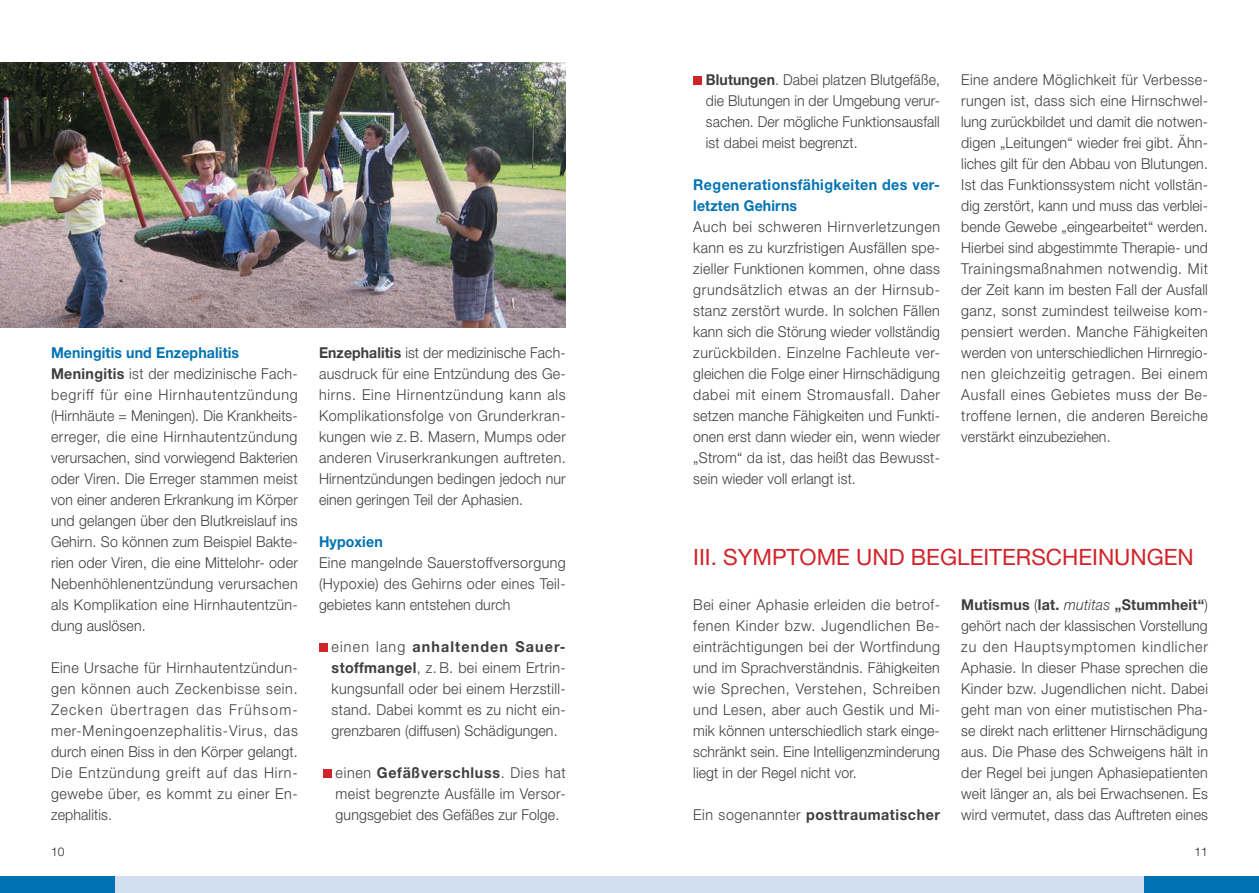
<style>
.page{position:relative;width:1259px;height:893px;background:#fff}
.page>*{position:absolute;margin:0;border:0;box-sizing:border-box;transform-origin:0 0}
.t1{font:22.5px "Helvetica Neue";color:#d1232a}
.t2{font:300 15px/21px "Helvetica Neue";letter-spacing:.01em;color:#3e3e3f;text-align:justify;scale:.95 1}
.t3{font:300 15px/21px "Helvetica Neue";letter-spacing:.01em;color:#3e3e3f;text-align:justify;scale:.94 1}
.t4{font:300 15px/21px "Helvetica Neue";letter-spacing:.01em;color:#3e3e3f;text-align:justify;scale:.93 1}
.t5{font:700 15px/21px "Helvetica Neue";letter-spacing:.03em;color:#0072b4;scale:.95 1}
.t6{font:700 15px "Helvetica Neue";letter-spacing:.04em;color:#3e3e3f;scale:.95 1}
.t7{font:700 15px "Helvetica Neue";letter-spacing:.03em;color:#0072b4;scale:.94 1}
.t8{font:300 12px "Helvetica Neue";color:#231f20}
.s1{font-weight:700;color:#0072b4}
.s2{font-weight:700}
.s3{font-weight:300}
.s4{font-style:italic}
</style>
<div class="page">
<div style="left:319px;top:643px;width:8px;height:9px;background:#d1232a"></div>
<div style="left:323px;top:769px;width:8px;height:9px;background:#d1232a"></div>
<div style="left:693px;top:76px;width:9px;height:9px;background:#d1232a"></div>
<img style="left:0;top:63px;width:566px;height:264px">
<div style="left:0;top:876px;width:1259px;height:17px;background:#d1dff0"></div>
<div style="left:1144px;top:876px;width:115px;height:17px;background:#0072b4"></div>
<div style="left:0;top:876px;width:115px;height:17px;background:#0072b4"></div>
<p class="t2" style="left:51px;top:342px;width:261px;text-align:left"><span class="s1">Meningitis und Enzephalitis </span><span class="s2">Meningitis</span> ist der medizinische Fach&shy;begriff für eine Hirnhautentzündung (Hirnhäute = Meningen). Die Krankheits&shy;erreger, die eine Hirnhautentzündung verursachen, sind vorwiegend Bakterien oder Viren. Die Erreger stammen meist von einer anderen Erkrankung im Körper und gelangen über den Blutkreislauf ins Gehirn. So können zum Beispiel Bakte&shy;rien oder Viren, die eine Mittelohr- oder Nebenhöhlenentzündung verursachen als Komplikation eine Hirnhautentzün&shy;dung auslösen.</p>
<p class="t2" style="left:51px;top:657px;width:261px">Eine Ursache für Hirnhautentzündun&shy;gen können auch Zeckenbisse sein.<br>Zecken übertragen das Frühsom&shy;mer-Meningoenzephalitis-Virus, das durch einen Biss in den Körper gelangt.<br>Die Entzündung greift auf das Hirn&shy;gewebe über, es kommt zu einer En&shy;zephalitis.</p>
<p class="t3" style="left:319px;top:342px;width:264px"><span class="s2">Enzephalitis</span> ist der medizinische Fach&shy;ausdruck für eine Entzündung des Ge&shy;hirns. Eine Hirnentzündung kann als Komplikationsfolge von Grunderkran&shy;kungen wie z. B . Masern, Mumps oder anderen Viruserkrankungen auftreten.<br>Hirnentzündungen bedingen jedoch nur einen geringen Teil der Aphasien.</p>
<p class="t7" style="left:319px;top:532px;width:69px">Hypoxien</p>
<p class="t2" style="left:319px;top:552px;width:261px">Eine mangelnde Sauerstoffversorgung (Hypoxie) des Gehirns oder eines Teil&shy;gebietes kann entstehen durch</p>
<p class="t2" style="left:332px;top:636px;width:248px">einen lang <span class="s2">anhaltenden Sauer&shy;stoffmangel</span>, z. B . bei einem Ertrin&shy;kungsunfall oder bei einem Herzstill&shy;stand. Dabei kommt es zu nicht ein&shy;grenzbaren (diffusen) Schädigungen.</p>
<p class="t2" style="left:336px;top:762px;width:244px">einen <span class="s2">Gefäßverschluss</span>. Dies hat meist begrenzte Ausfälle im Versor&shy;gungsgebiet des Gefäßes zur Folge.</p>
<p class="t4" style="left:706px;top:69px;width:253px"><span class="s2">Blutungen</span>. Dabei platzen Blutgefäße, die Blutungen in der Umgebung verur&shy;sachen. Der mögliche Funktionsausfall ist dabei meist begrenzt.</p>
<p class="t5" style="left:693px;top:174px;width:261px">Regenerationsfähigkeiten des ver&shy;letzten Gehirns</p>
<p class="t2" style="left:693px;top:216px;width:261px">Auch bei schweren Hirnverletzungen kann es zu kurzfristigen Ausfällen spe&shy;zieller Funktionen kommen, ohne dass grundsätzlich etwas an der Hirnsub&shy;stanz zerstört wurde. In solchen Fällen kann sich die Störung wieder vollständig zurückbilden. Einzelne Fachleute ver&shy;gleichen die Folge einer Hirnschädigung dabei mit einem Stromausfall. Daher setzen manche Fähigkeiten und Funkti&shy;onen erst dann wieder ein, wenn wieder „Strom“ da ist, das heißt das Bewusst&shy;sein wieder voll erlangt ist.</p>
<p class="t2" style="left:961px;top:69px;width:261px">Eine andere Möglichkeit für Verbesse&shy;rungen ist, dass sich eine Hirnschwel&shy;lung zurückbildet und damit die notwen&shy;digen „Leitungen“ wieder frei gibt. Ähn&shy;liches gilt für den Abbau von Blutungen.<br>Ist das Funktionssystem nicht vollstän&shy;dig zerstört, kann und muss das verblei&shy;bende Gewebe „eingearbeitet“ werden.<br>Hierbei sind abgestimmte Therapie- und Trainingsmaßnahmen notwendig. Mit der Zeit kann im besten Fall der Ausfall ganz, sonst zumindest teilweise kom&shy;pensiert werden. Manche Fähigkeiten werden von unterschiedlichen Hirnregio&shy;nen gleichzeitig getragen. Bei einem Ausfall eines Gebietes muss der Be&shy;troffene lernen, die anderen Bereiche verstärkt einzubeziehen.</p>
<h1 class="t1" style="left:693px;top:543px;width:502px">III . SYMPTOME UND BEGLEITERSCHEINUNGEN</h1>
<p class="t2" style="left:693px;top:594px;width:261px">Bei einer Aphasie erleiden die betrof&shy;fenen Kinder bzw. Jugendlichen Be&shy;einträchtigungen bei der Wortfindung und im Sprachverständnis. Fähigkeiten wie Sprechen, Verstehen, Schreiben und Lesen, aber auch Gestik und Mi&shy;mik können unterschiedlich stark einge&shy;schränkt sein. Eine Intelligenzminderung liegt in der Regel nicht vor.</p>
<p class="t6" style="left:693px;top:805px;width:261px"><span class="s3">Ein sogenannter</span> posttraumatischer</p>
<p class="t2" style="left:961px;top:594px;width:261px"><span class="s2">Mutismus</span> (<span class="s2">lat.</span> <span class="s4">mutitas</span> <span class="s2">„Stummheit“</span>) gehört nach der klassischen Vorstellung zu den Hauptsymptomen kindlicher Aphasie. In dieser Phase sprechen die Kinder bzw. Jugendlichen nicht. Dabei geht man von einer mutistischen Pha&shy;se direkt nach erlittener Hirnschädigung aus. Die Phase des Schweigens hält in der Regel bei jungen Aphasiepatienten weit länger an, als bei Erwachsenen. Es wird vermutet, dass das Auftreten eines</p>
<p class="t8" style="left:51px;top:844px;width:15px">10</p>
<p class="t8" style="left:1194px;top:844px;width:15px">11</p>
</div>
